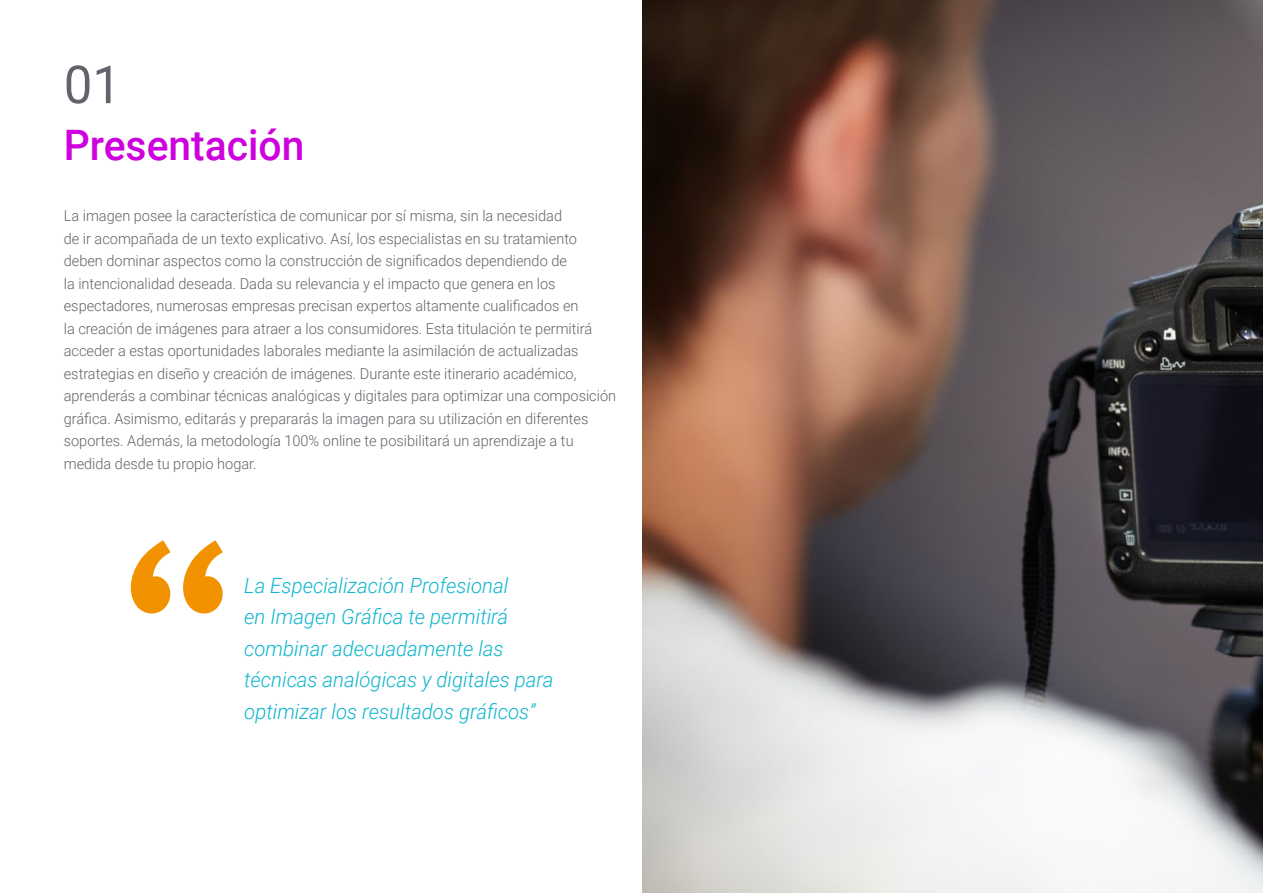
<style>
.page{position:relative;width:1263px;height:893px;background:#fff}
.page>*{position:absolute;margin:0;border:0;box-sizing:border-box;transform-origin:0 0}
.t1{font:52.5px "Roboto";color:#61646a}
.t2{font:500 42px "Roboto";color:#ce00de}
.t3{font:italic 300 21px/31.5px "Roboto";color:#0fb6cf}
.t4{font:300 15px/22.5px "Roboto";color:#61646a}
</style>
<div class="page">
<svg style="left:131px;top:540px;width:92px;height:73px"></svg>
<img style="left:642px;top:0;width:621px;height:893px">
<h1 class="t1" style="left:64px;top:48px;width:59px">01</h1>
<h2 class="t2" style="left:64px;top:115px;width:242px">Presentación</h2>
<p class="t4" style="left:64px;top:204px;width:554px">La imagen posee la característica de comunicar por sí misma, sin la necesidad<br>de ir acompañada de un texto explicativo. Así, los especialistas en su tratamiento deben dominar aspectos como la construcción de significados dependiendo de<br>la intencionalidad deseada. Dada su relevancia y el impacto que genera en los espectadores, numerosas empresas precisan expertos altamente cualificados en<br>la creación de imágenes para atraer a los consumidores. Esta titulación te permitirá acceder a estas oportunidades laborales mediante la asimilación de actualizadas estrategias en diseño y creación de imágenes. Durante este itinerario académico, aprenderás a combinar técnicas analógicas y digitales para optimizar una composición gráfica. Asimismo, editarás y prepararás la imagen para su utilización en diferentes soportes. Además, la metodología 100% online te posibilitará un aprendizaje a tu medida desde tu propio hogar.</p>
<h3 class="t3" style="left:244px;top:569px;width:311px">La Especialización Profesional<br>en Imagen Gráfica te permitirá combinar adecuadamente las técnicas analógicas y digitales para optimizar los resultados gráficos”</h3>
</div>
